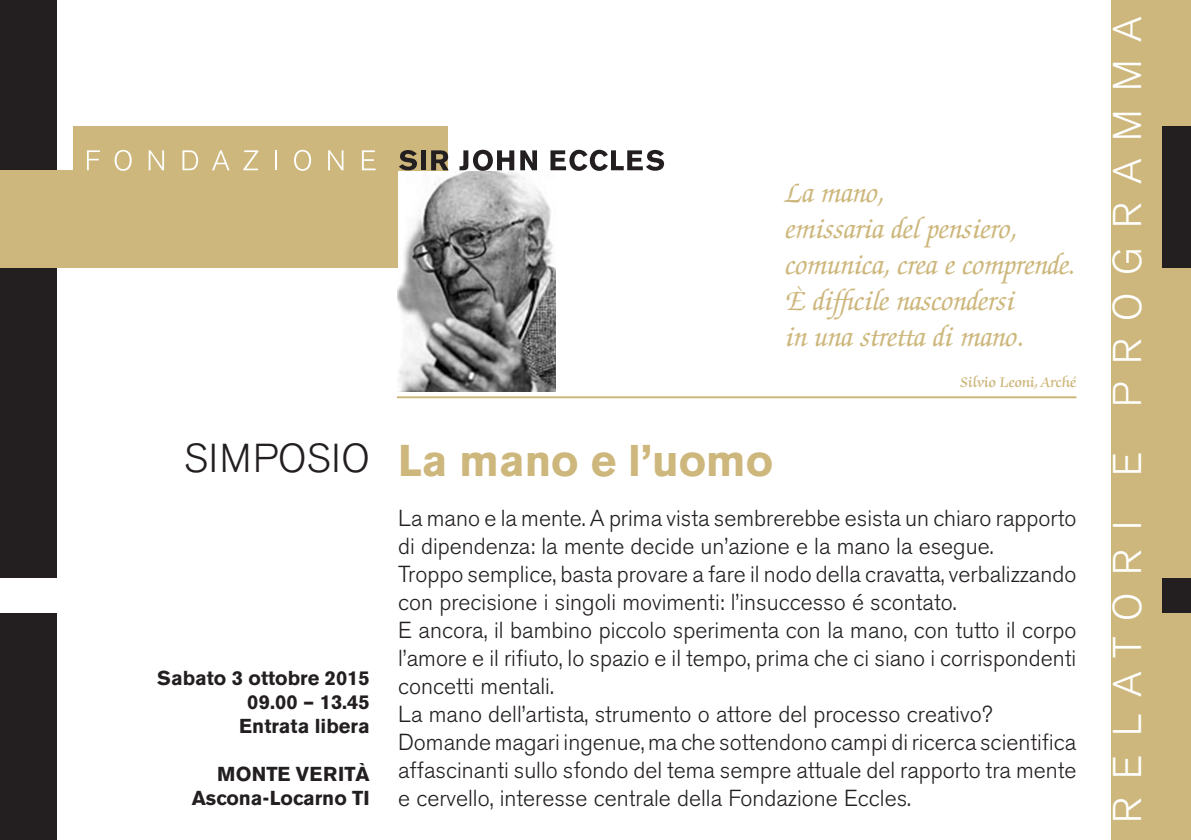
<style>
.page{position:relative;width:1191px;height:840px;background:#fff}
.page>*{position:absolute;margin:0;border:0;box-sizing:border-box;transform-origin:0 0}
.t1{font:700 44px "Akzidenz Grotesk BE";color:#cdb77c}
.t2{font:300 40px "Akzidenz Grotesk BE";letter-spacing:.02em;color:#231f20}
.t3{font:300 39.8px "Akzidenz Grotesk BE";letter-spacing:.45em;color:#fff}
.t4{font:italic 30px/36px "Zapf Chancery Std";color:#cdb77c}
.t5{font:300 23px/28px "Akzidenz Grotesk BE";color:#231f20}
.t6{font:700 20px/24px "Akzidenz Grotesk BE";color:#231f20;text-align:right}
.t7{font:600 16px "Zapf Chancery Std";color:#cdb77c}
</style>
<div class="page">
<div style="left:1111px;top:0;width:80px;height:839px;background:#cdb77c"></div>
<div style="left:0;top:0;width:57px;height:839px;background:#231f20"></div>
<img style="left:397px;top:171px;width:159px;height:220px">
<div style="left:0;top:170px;width:397px;height:97px;background:#cdb77c"></div>
<div style="left:74px;top:126px;width:374px;height:44px;background:#cdb77c"></div>
<div style="left:0;top:578px;width:74px;height:34px;background:#fff"></div>
<div style="left:1162px;top:578px;width:29px;height:34px;background:#231f20"></div>
<div style="left:1162px;top:126px;width:29px;height:141px;background:#231f20"></div>
<hr style="left:397px;top:396px;width:679px;height:2px;background:#cdb77c">
<svg style="left:87px;top:150px;width:13px;height:20px"></svg>
<svg style="left:115px;top:150px;width:17px;height:21px"></svg>
<svg style="left:149px;top:150px;width:15px;height:20px"></svg>
<svg style="left:182px;top:150px;width:16px;height:20px"></svg>
<svg style="left:212px;top:150px;width:18px;height:20px"></svg>
<svg style="left:243px;top:150px;width:15px;height:20px"></svg>
<hr style="left:275px;top:150px;width:2px;height:20px;background:#fff">
<svg style="left:294px;top:150px;width:17px;height:21px"></svg>
<svg style="left:328px;top:150px;width:15px;height:20px"></svg>
<svg style="left:362px;top:150px;width:13px;height:20px"></svg>
<svg style="left:399px;top:150px;width:18px;height:20px"></svg>
<div style="left:421px;top:150px;width:5px;height:20px;background:#231f20"></div>
<svg style="left:431px;top:150px;width:18px;height:20px"></svg>
<svg style="left:459px;top:150px;width:55px;height:21px"></svg>
<svg style="left:520px;top:150px;width:17px;height:20px"></svg>
<svg style="left:550px;top:150px;width:114px;height:21px"></svg>
<p class="t2" style="left:184px;top:436px;width:187px">SIMPOSIO</p>
<p class="t6" style="left:157px;top:665px;width:214px">Sabato 3 ottobre 2015<br>09.00 – 13.45<br>Entrata libera</p>
<p class="t6" style="left:192px;top:761px;width:179px">MONTE VERITÀ<br>Ascona-Locarno TI</p>
<p class="t4" style="left:786px;top:176px;width:292px">La mano,<br>emissaria del pensiero, comunica, crea e comprende.<br>È difficile nascondersi<br>in una stretta di mano.</p>
<p class="t7" style="left:960px;top:373px;width:118px">Silvio Leoni, Arché</p>
<p class="t1" style="left:398px;top:434px;width:376px">La mano e l’uomo</p>
<p class="t5" style="left:398px;top:504px;width:680px">La mano e la mente. A prima vista sembrerebbe esista un chiaro rapporto di dipendenza: la mente decide un’azione e la mano la esegue.<br>Troppo semplice, basta provare a fare il nodo della cravatta, verbalizzando con precisione i singoli movimenti: l’insuccesso é scontato.<br>E ancora, il bambino piccolo sperimenta con la mano, con tutto il corpo l’amore e il rifiuto, lo spazio e il tempo, prima che ci siano i corrispondenti concetti mentali.<br>La mano dell’artista, strumento o attore del processo creativo?<br>Domande magari ingenue, ma che sottendono campi di ricerca scientifica affascinanti sullo sfondo del tema sempre attuale del rapporto tra mente e cervello, interesse centrale della Fondazione Eccles.</p>
<p class="t3" style="left:1105px;top:823px;width:808px;rotate:-90deg">RELATORI E PROGRAMMA</p>
</div>
